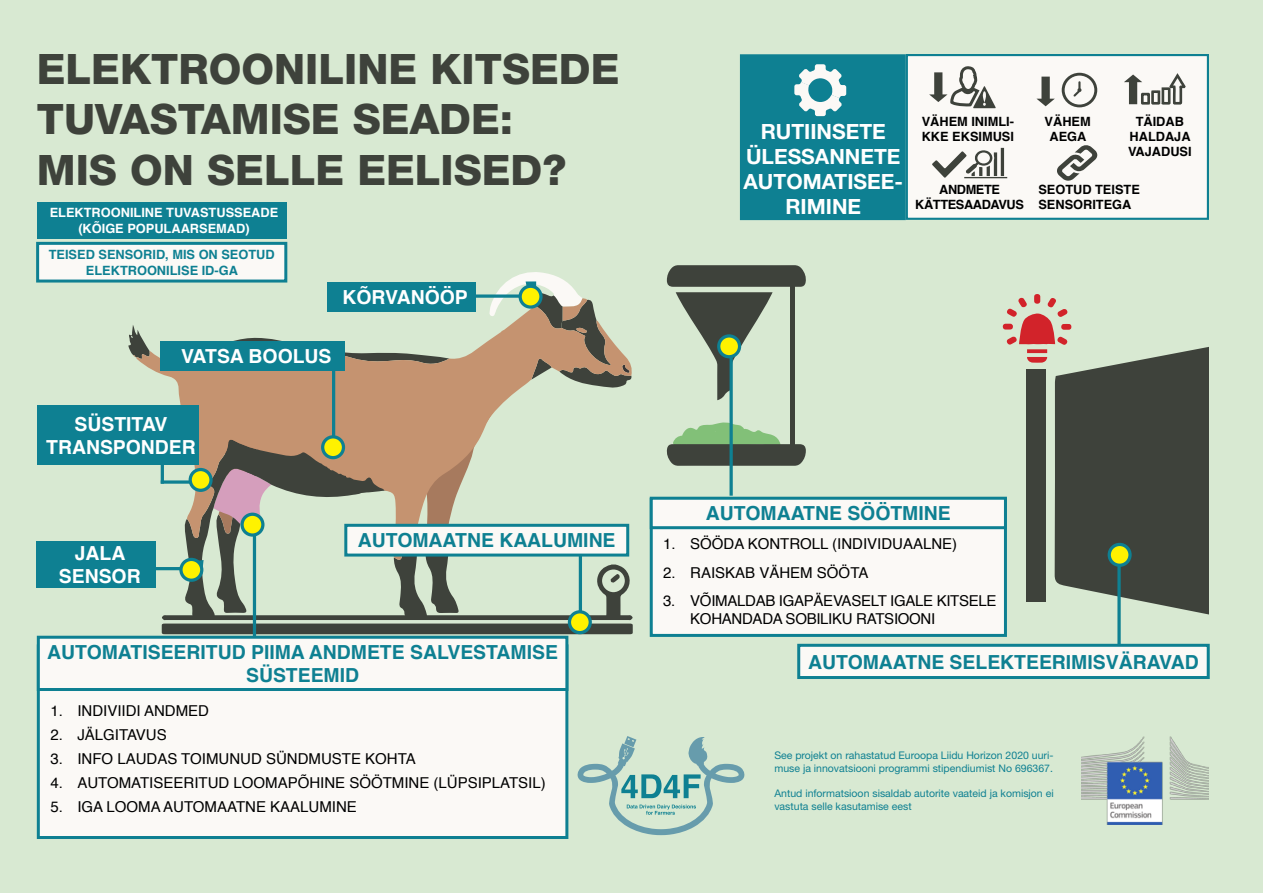
<style>
.page{position:relative;width:1263px;height:893px;background:#d8e9d2}
.page>*{position:absolute;margin:0;border:0;box-sizing:border-box;transform-origin:0 0}
.t1{font:800 42px/50.4px "Helvetica Neue LT Std";color:#3e423b}
.t2{font:700 21px/25.2px "Helvetica Neue LT Std";color:#fff;text-align:center}
.t3{font:700 19.35px/23.2px "Helvetica";color:#0e8092;text-align:center}
.t4{font:700 19.35px/23.2px "Helvetica";color:#fff;text-align:center}
.t5{font:15px "Helvetica";color:#000}
.t6{font:15px/18px "Helvetica";letter-spacing:-.02em;color:#000}
.t7{font:700 12.75px/15.3px "Helvetica";color:#000}
.t8{font:700 12.75px/15.3px "Helvetica";color:#fff;text-align:center}
.t9{font:700 12.75px/15.3px "Helvetica";color:#0e8092;text-align:center}
.t10{font:700 12.75px "Helvetica";letter-spacing:-.03em;color:#000}
.t11{font:10.5px/12.6px "Helvetica Neue LT Std";color:#0e8092}
</style>
<div class="page">
<img style="left:1082px;top:736px;width:127px;height:88px">
<svg style="left:577px;top:736px;width:168px;height:99px"></svg>
<svg style="left:128px;top:325px;width:8px;height:33px"></svg>
<svg style="left:136px;top:330px;width:383px;height:154px;fill:#c59370"></svg>
<svg style="left:488px;top:272px;width:144px;height:117px"></svg>
<hr style="left:112px;top:567px;width:91px;height:3px;background:#0e8092">
<hr style="left:332px;top:351px;width:3px;height:95px;background:#0e8092">
<svg style="left:476px;top:294px;width:42px;height:4px"></svg>
<div style="left:327px;top:282px;width:149px;height:30px;background:#0e8092"></div>
<svg style="left:520px;top:286px;width:21px;height:21px"></svg>
<div style="left:518px;top:285px;width:25px;height:24px;border:3px solid #0e8092;border-radius:50%"></div>
<div style="left:38px;top:243px;width:248px;height:38px;background:#fbf9f6"></div>
<div style="left:36px;top:242px;width:251px;height:41px;border:3px solid #0e8092"></div>
<div style="left:906px;top:54px;width:303px;height:166px;background:#fbf9f6;border:2px solid #0e8092"></div>
<div style="left:740px;top:54px;width:166px;height:166px;background:#0e8092;border:2px solid #0e8092"></div>
<hr style="left:1001px;top:148px;width:3px;height:28px;background:#3e423b">
<svg style="left:1124px;top:54px;width:64px;height:51px"></svg>
<svg style="left:1036px;top:77px;width:19px;height:29px"></svg>
<svg style="left:1062px;top:73px;width:35px;height:34px"></svg>
<svg style="left:929px;top:54px;width:67px;height:55px"></svg>
<svg style="left:932px;top:150px;width:75px;height:28px"></svg>
<svg style="left:1003px;top:294px;width:206px;height:320px"></svg>
<svg style="left:162px;top:434px;width:471px;height:200px"></svg>
<div style="left:161px;top:341px;width:184px;height:30px;background:#0e8092"></div>
<svg style="left:1117px;top:567px;width:4px;height:77px"></svg>
<svg style="left:1109px;top:544px;width:21px;height:21px"></svg>
<div style="left:1107px;top:543px;width:25px;height:24px;border:3px solid #0e8092;border-radius:50%"></div>
<div style="left:799px;top:645px;width:409px;height:32px;background:#fbf9f6"></div>
<div style="left:797px;top:644px;width:413px;height:35px;border:3px solid #0e8092"></div>
<div style="left:37px;top:541px;width:119px;height:47px;background:#0e8092"></div>
<svg style="left:164px;top:480px;width:27px;height:4px"></svg>
<hr style="left:161px;top:422px;width:3px;height:62px;background:#0e8092">
<div style="left:37px;top:405px;width:161px;height:60px;background:#0e8092"></div>
<hr style="left:579px;top:530px;width:3px;height:91px;background:#0e8092">
<div style="left:569px;top:612px;width:21px;height:21px;background:#fff200;border-radius:50%"></div>
<div style="left:568px;top:610px;width:24px;height:24px;border:3px solid #0e8092;border-radius:50%"></div>
<div style="left:346px;top:525px;width:282px;height:30px;background:#fbf9f6"></div>
<div style="left:344px;top:524px;width:285px;height:33px;border:3px solid #0e8092"></div>
<hr style="left:253px;top:526px;width:3px;height:148px;background:#0e8092">
<svg style="left:242px;top:514px;width:21px;height:21px"></svg>
<div style="left:240px;top:513px;width:24px;height:24px;border:3px solid #0e8092;border-radius:50%"></div>
<div style="left:37px;top:202px;width:250px;height:36px;background:#0e8092"></div>
<div style="left:37px;top:644px;width:531px;height:195px;background:#fbf9f6;border:3px solid #0e8092"></div>
<div style="left:38px;top:637px;width:529px;height:52px;background:#fbf9f6"></div>
<div style="left:37px;top:636px;width:531px;height:55px;border:3px solid #0e8092"></div>
<svg style="left:667px;top:265px;width:139px;height:135px"></svg>
<svg style="left:666px;top:422px;width:140px;height:44px"></svg>
<hr style="left:790px;top:285px;width:4px;height:162px;background:#3e423b">
<svg style="left:729px;top:357px;width:4px;height:139px"></svg>
<div style="left:719px;top:336px;width:20px;height:21px;background:#fff200;border-radius:50%"></div>
<div style="left:717px;top:334px;width:24px;height:24px;border:3px solid #0e8092;border-radius:50%"></div>
<div style="left:650px;top:498px;width:357px;height:139px;background:#fbf9f6;border:3px solid #0e8092"></div>
<div style="left:651px;top:498px;width:354px;height:30px;background:#fbf9f6"></div>
<div style="left:650px;top:497px;width:357px;height:32px;border:3px solid #0e8092"></div>
<svg style="left:794px;top:64px;width:53px;height:53px"></svg>
<svg style="left:1057px;top:145px;width:40px;height:36px"></svg>
<p class="t1" style="left:37px;top:44px;width:584px">ELEKTROONILINE KITSEDE<br>TUVASTAMISE SEADE:</p>
<p class="t1" style="left:37px;top:145px;width:531px">MIS ON SELLE EELISED?</p>
<p class="t8" style="left:50px;top:205px;width:230px">ELEKTROONILINE TUVASTUSSEADE (KÕIGE POPULAARSEMAD)</p>
<p class="t9" style="left:49px;top:247px;width:227px">TEISED SENSORID, MIS ON SEOTUD<br>ELEKTROONILISE ID-GA</p>
<p class="t4" style="left:342px;top:286px;width:127px">KÕRVANÖÖP</p>
<p class="t4" style="left:181px;top:345px;width:152px">VATSA BOOLUS</p>
<p class="t4" style="left:46px;top:413px;width:151px">SÜSTITAV<br>TRANSPONDER</p>
<p class="t4" style="left:75px;top:542px;width:52px">JALA</p>
<p class="t4" style="left:59px;top:565px;width:83px">SENSOR</p>
<p class="t3" style="left:358px;top:529px;width:259px">AUTOMAATNE KAALUMINE</p>
<p class="t3" style="left:47px;top:641px;width:512px">AUTOMATISEERITUD PIIMA ANDMETE SALVESTAMISE<br>SÜSTEEMID</p>
<p class="t5" style="left:50px;top:699px;width:160px">1. INDIVIIDI ANDMED</p>
<p class="t5" style="left:50px;top:723px;width:118px">2. JÄLGITAVUS</p>
<p class="t5" style="left:50px;top:747px;width:367px">3. INFO LAUDAS TOIMUNUD SÜNDMUSTE KOHTA</p>
<p class="t5" style="left:50px;top:771px;width:497px">4. AUTOMATISEERITUD LOOMAPÕHINE SÖÖTMINE (LÜPSIPLATSIL)</p>
<p class="t5" style="left:50px;top:795px;width:308px">5. IGA LOOMA AUTOMAATNE KAALUMINE</p>
<p class="t2" style="left:743px;top:118px;width:161px">RUTIINSETE<br>ÜLESSANNETE<br>AUTOMATISEE-<br>RIMINE</p>
<p class="t7" style="left:922px;top:114px;width:94px">VÄHEM INIMLI-<br>KKE EKSIMUSI</p>
<p class="t10" style="left:939px;top:179px;width:62px">ANDMETE</p>
<p class="t10" style="left:915px;top:194px;width:110px">KÄTTESAADAVUS</p>
<p class="t7" style="left:1136px;top:114px;width:50px">TÄIDAB</p>
<p class="t7" style="left:1128px;top:129px;width:65px">HALDAJA<br>VAJADUSI</p>
<p class="t7" style="left:1038px;top:182px;width:103px">SEOTUD TEISTE<br>SENSORITEGA</p>
<p class="t7" style="left:1045px;top:114px;width:48px;text-align:center">VÄHEM<br>AEGA</p>
<p class="t3" style="left:706px;top:502px;width:246px">AUTOMAATNE SÖÖTMINE</p>
<p class="t5" style="left:663px;top:532px;width:296px">1. SÖÖDA KONTROLL (INDIVIDUAALNE)</p>
<p class="t5" style="left:663px;top:561px;width:207px">2. RAISKAB VÄHEM SÖÖTA</p>
<p class="t6" style="left:690px;top:592px;width:308px;text-indent:-27px">3. VÕIMALDAB IGAPÄEVASELT IGALE KITSELE<br>KOHANDADA SOBILIKU RATSIOONI</p>
<p class="t3" style="left:808px;top:650px;width:392px">AUTOMAATNE SELEKTEERIMISVÄRAVAD</p>
<p class="t11" style="left:774px;top:749px;width:281px">See projekt on rahastatud Euroopa Liidu Horizon 2020 uuri&shy;muse ja innovatsiooni programmi stipendiumist No 696367.</p>
<p class="t11" style="left:774px;top:787px;width:281px">Antud informatsioon sisaldab autorite vaateid ja komisjon ei vastuta selle kasutamise eest</p>
</div>
